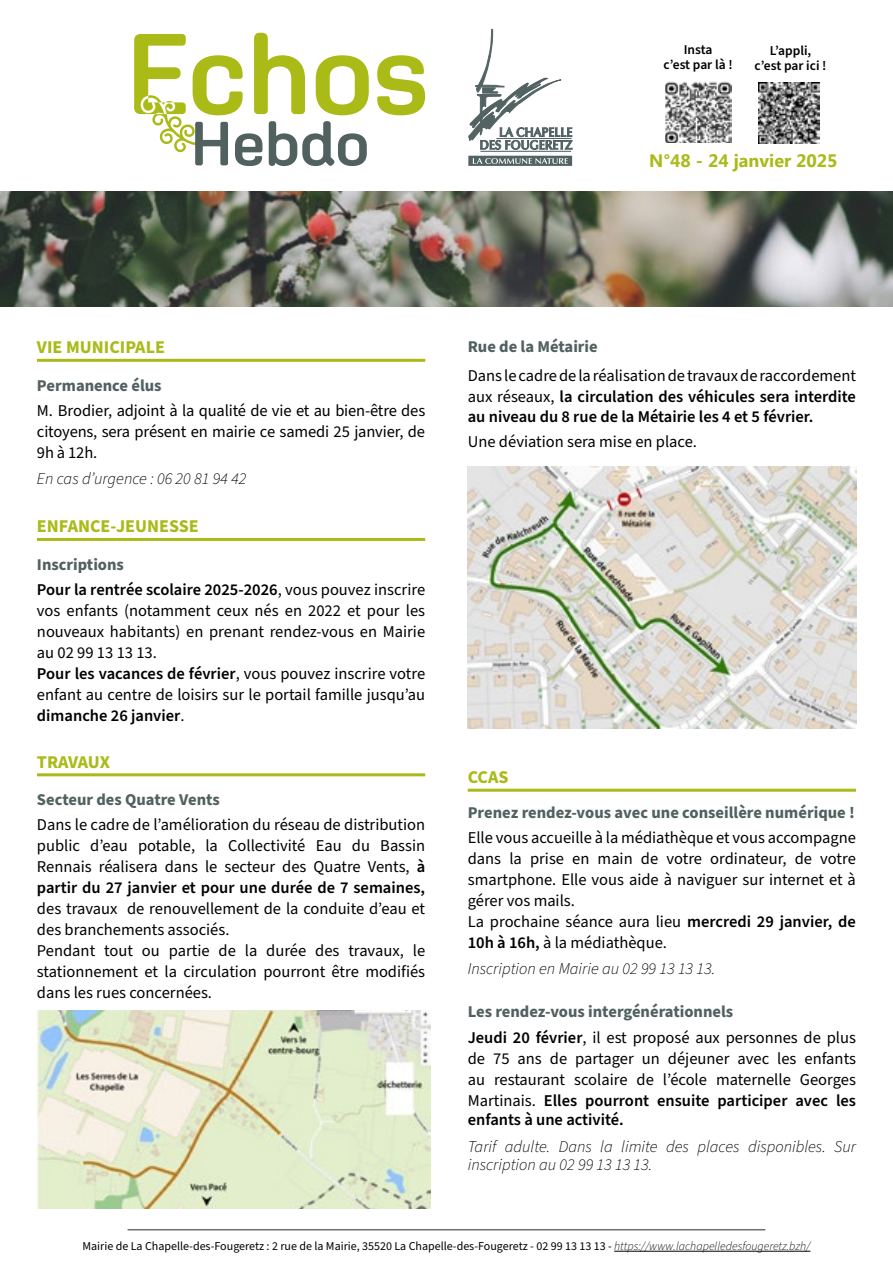
<style>
.page{position:relative;width:893px;height:1263px;background:#fff}
.page>*{position:absolute;margin:0;border:0;box-sizing:border-box;transform-origin:0 0}
.t1{font:700 18px "Source Sans Pro";color:#aaba18}
.t2{font:700 18px "Microsoft Tai Le";color:#aaba18}
.t3{font:16.5px/21px "Source Sans Pro";color:#000}
.t4{font:700 16.5px/25.2px "Source Sans Pro";color:#516160}
.t5{font:italic 300 16.5px/18px "Source Sans Pro";color:#000}
.t6{font:600 16.5px/25.2px "Source Sans Pro";color:#000}
.t7{font:600 13.5px/15px "Source Sans Pro";color:#000;text-align:center}
.t8{font:12px "Source Sans Pro";color:#000}
.s1{font-weight:700;color:#516160}
.s2{font-weight:400}
.s3{font-weight:600}
.s4{font-weight:600;color:#000}
.s5{font-weight:400;color:#000}
.s6{font-weight:300;font-style:italic}
</style>
<div class="page">
<hr style="left:614px;top:1251px;width:196px;height:1px;background:#000">
<hr style="left:128px;top:1229px;width:637px;height:1px;background:#736c6c">
<svg style="left:377px;top:55px;width:48px;height:60px"></svg>
<svg style="left:134px;top:33px;width:235px;height:133px"></svg>
<hr style="left:480px;top:151px;width:91px;height:1px;background:#536364">
<div style="left:468px;top:156px;width:104px;height:10px;background:#536364"></div>
<svg style="left:468px;top:28px;width:104px;height:122px"></svg>
<svg style="left:473px;top:158px;width:95px;height:6px"></svg>
<img style="left:0;top:191px;width:893px;height:116px">
<hr style="left:37px;top:359px;width:388px;height:3px;background:#aaba18">
<hr style="left:37px;top:538px;width:388px;height:3px;background:#aaba18">
<hr style="left:37px;top:773px;width:388px;height:3px;background:#aaba18">
<hr style="left:468px;top:789px;width:388px;height:3px;background:#aaba18">
<img style="left:759px;top:82px;width:61px;height:61px">
<img style="left:665px;top:82px;width:66px;height:61px">
<img style="left:37px;top:1010px;width:393px;height:199px">
<img style="left:468px;top:467px;width:388px;height:261px">
<p class="t7" style="left:663px;top:43px;width:71px">Insta<br>c’est par là !</p>
<p class="t7" style="left:754px;top:43px;width:73px">L’appli,<br>c’est par ici !</p>
<p class="t2" style="left:649px;top:150px;width:190px">N°48 - 24 janvier 2025</p>
<p class="t1" style="left:37px;top:335px;width:129px">VIE MUNICIPALE</p>
<p class="t4" style="left:37px;top:373px;width:126px">Permanence élus</p>
<p class="t3" style="left:37px;top:400px;width:390px;text-align:justify">M. Brodier, adjoint à la qualité de vie et au bien-être des citoyens, sera présent en mairie ce samedi 25 janvier, de 9h à 12h.</p>
<p class="t5" style="left:37px;top:470px;width:211px">En cas d’urgence : 06 20 81 94 42</p>
<p class="t1" style="left:37px;top:514px;width:163px">ENFANCE-JEUNESSE</p>
<p class="t6" style="left:37px;top:552px;width:390px"><span class="s1">Inscriptions<br></span>Pour la rentrée scolaire 2025-2026<span class="s2">, vous pouvez inscrire</span></p>
<p class="t3" style="left:37px;top:600px;width:390px">vos enfants (notamment ceux nés en 2022 et pour les nouveaux habitants) en prenant rendez-vous en Mairie au 02 99 13 13 13.<br><span class="s3">Pour les vacances de février</span>, vous pouvez inscrire votre enfant au centre de loisirs sur le portail famille jusqu’au <span class="s3">dimanche 26 janvier</span>.</p>
<p class="t1" style="left:37px;top:750px;width:75px">TRAVAUX</p>
<p class="t4" style="left:37px;top:787px;width:184px">Secteur des Quatre Vents</p>
<p class="t3" style="left:37px;top:815px;width:390px;text-align:justify">Dans le cadre de l’amélioration du réseau de distribution public d’eau potable, la Collectivité Eau du Bassin Rennais réalisera dans le secteur des Quatre Vents, <span class="s3">à partir du 27 janvier et pour une durée de 7 semaines,</span></p>
<p class="t3" style="left:37px;top:899px;width:390px">des travaux de renouvellement de la conduite d’eau et des branchements associés.<br>Pendant tout ou partie de la durée des travaux, le stationnement et la circulation pourront être modifiés dans les rues concernées.</p>
<p class="t4" style="left:468px;top:334px;width:132px">Rue de la Métairie</p>
<p class="t3" style="left:468px;top:366px;width:390px">Dans le cadre de la réalisation de travaux de raccordement aux réseaux, <span class="s3">la circulation des véhicules sera interdite</span></p>
<p class="t6" style="left:468px;top:404px;width:347px">au niveau du 8 rue de la Métairie les 4 et 5 février.</p>
<p class="t3" style="left:468px;top:432px;width:231px">Une déviation sera mise en place.</p>
<p class="t1" style="left:468px;top:765px;width:42px">CCAS</p>
<p class="t4" style="left:468px;top:800px;width:389px">Prenez rendez-vous avec une conseillère numérique !</p>
<p class="t3" style="left:468px;top:827px;width:390px">Elle vous accueille à la médiathèque et vous accompagne dans la prise en main de votre ordinateur, de votre smartphone. Elle vous aide à naviguer sur internet et à gérer vos mails.<br>La prochaine séance aura lieu <span class="s3">mercredi 29 janvier, de 10h à 16h,</span> à la médiathèque.</p>
<p class="t5" style="left:468px;top:960px;width:249px">Inscription en Mairie au 02 99 13 13 13.</p>
<p class="t4" style="left:468px;top:1000px;width:390px">Les rendez-vous intergénérationnels<br><span class="s4">Jeudi 20 février</span><span class="s5">, il est proposé aux personnes de plus</span></p>
<p class="t3" style="left:468px;top:1048px;width:390px;text-align:justify">de 75 ans de partager un déjeuner avec les enfants au restaurant scolaire de l’école maternelle Georges Martinais. <span class="s3">Elles pourront ensuite participer avec les</span></p>
<p class="t6" style="left:468px;top:1108px;width:158px">enfants à une activité.</p>
<p class="t5" style="left:468px;top:1138px;width:390px">Tarif adulte. Dans la limite des places disponibles. Sur inscription au 02 99 13 13 13.</p>
<p class="t8" style="left:83px;top:1238px;width:729px">Mairie de La Chapelle-des-Fougeretz : 2 rue de la Mairie, 35520 La Chapelle-des-Fougeretz - 02 99 13 13 13 - <span class="s6">https://www.lachapelledesfougeretz.bzh/</span></p>
</div>
